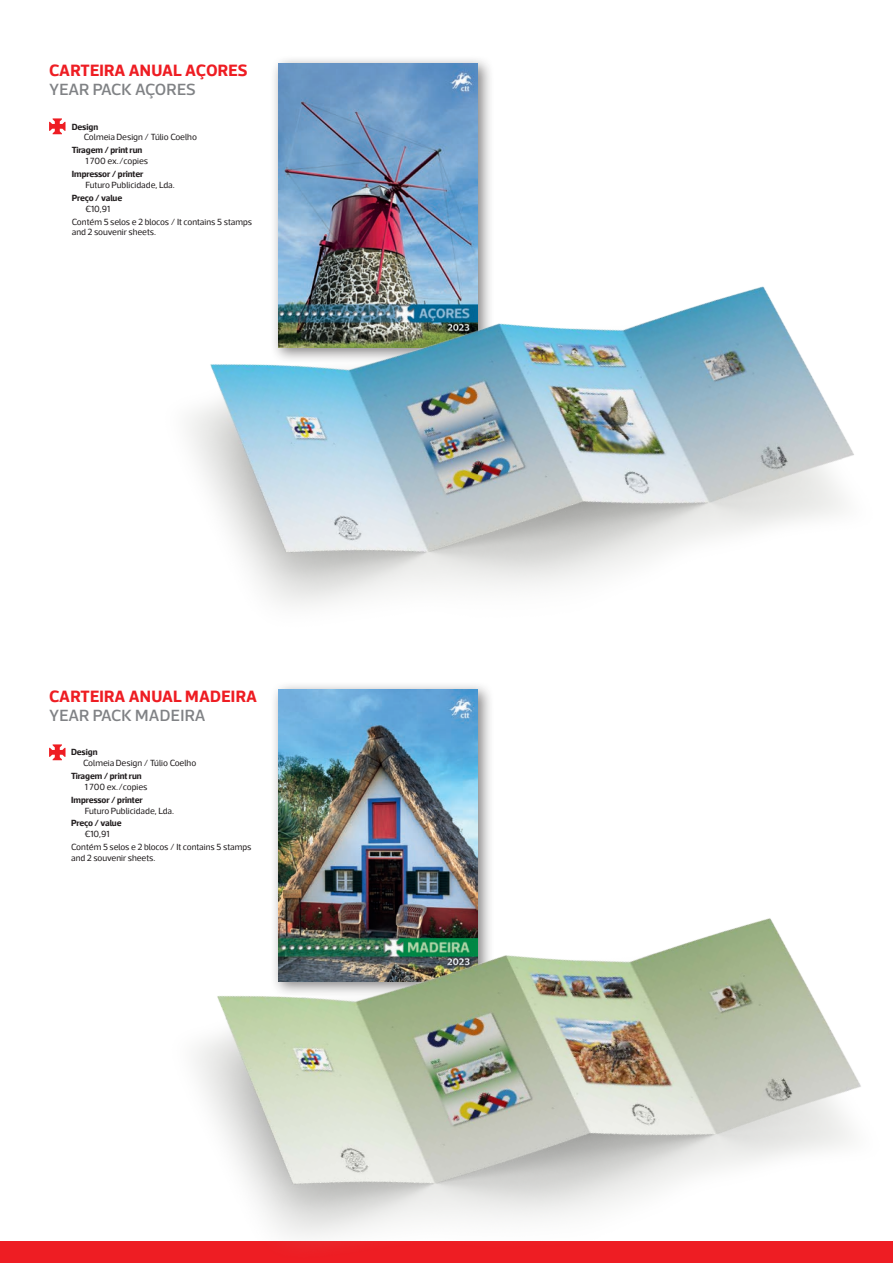
<style>
.page{position:relative;width:893px;height:1263px;background:#fff}
.page>*{position:absolute;margin:0;border:0;box-sizing:border-box;transform-origin:0 0}
.t1{font:700 16.5px "Acto CTT";letter-spacing:.015em;color:#ee1d23}
.t2{font:500 16.5px "Acto CTT";color:#808285}
.t3{font:9px/10.8px "Acto CTT";color:#231f20}
.t4{font:700 9px "Acto CTT";letter-spacing:-.01em;color:#231f20}
</style>
<div class="page">
<div style="left:0;top:1242px;width:893px;height:21px;background:#ee1d23"></div>
<svg style="left:49px;top:118px;width:17px;height:16px"></svg>
<svg style="left:49px;top:744px;width:17px;height:16px"></svg>
<img style="left:91px;top:866px;width:802px;height:376px">
<img style="left:188px;top:59px;width:666px;height:807px">
<p class="t1" style="left:49px;top:60px;width:200px">CARTEIRA ANUAL AÇORES</p>
<p class="t2" style="left:49px;top:80px;width:148px">YEAR PACK AÇORES</p>
<p class="t4" style="left:72px;top:121px;width:28px">Design</p>
<p class="t3" style="left:84px;top:132px;width:115px">Colmeia Design / Túlio Coelho</p>
<p class="t4" style="left:72px;top:145px;width:72px">Tiragem / print run</p>
<p class="t3" style="left:85px;top:156px;width:64px">1 700 ex./copies</p>
<p class="t4" style="left:72px;top:169px;width:73px">Impressor / printer</p>
<p class="t3" style="left:85px;top:179px;width:91px">Futuro Publicidade, Lda.</p>
<p class="t4" style="left:72px;top:192px;width:52px">Preço / value</p>
<p class="t3" style="left:85px;top:203px;width:26px">€10,91</p>
<p class="t3" style="left:72px;top:216px;width:182px">Contém 5 selos e 2 blocos / It contains 5 stamps and 2 souvenir sheets.</p>
<p class="t1" style="left:49px;top:686px;width:209px">CARTEIRA ANUAL MADEIRA</p>
<p class="t2" style="left:49px;top:706px;width:158px">YEAR PACK MADEIRA</p>
<p class="t4" style="left:71px;top:747px;width:28px">Design</p>
<p class="t3" style="left:83px;top:757px;width:115px">Colmeia Design / Túlio Coelho</p>
<p class="t4" style="left:71px;top:770px;width:72px">Tiragem / print run</p>
<p class="t3" style="left:85px;top:781px;width:64px">1 700 ex./copies</p>
<p class="t4" style="left:71px;top:794px;width:73px">Impressor / printer</p>
<p class="t3" style="left:85px;top:805px;width:91px">Futuro Publicidade, Lda.</p>
<p class="t4" style="left:71px;top:818px;width:52px">Preço / value</p>
<p class="t3" style="left:85px;top:829px;width:26px">€10,91</p>
<p class="t3" style="left:71px;top:841px;width:182px">Contém 5 selos e 2 blocos / It contains 5 stamps and 2 souvenir sheets.</p>
</div>
